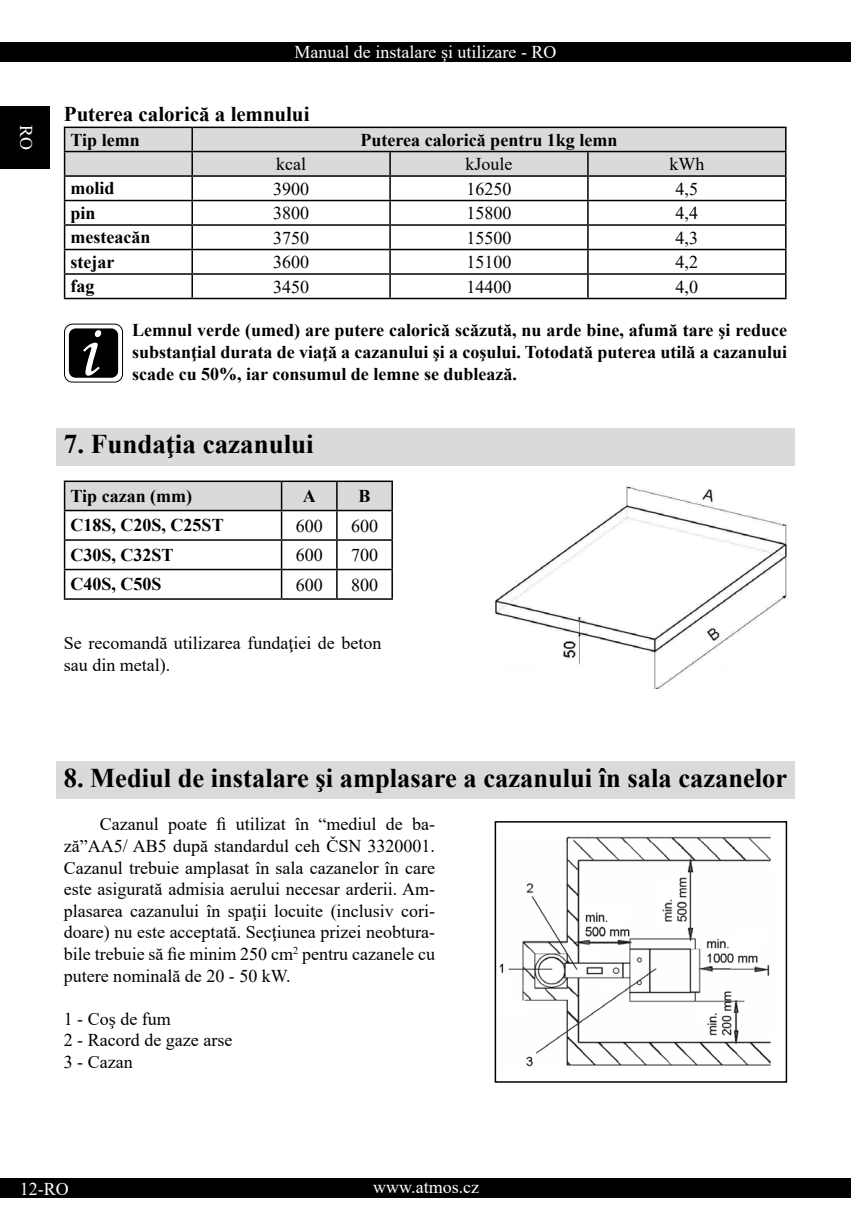
<style>
.page{position:relative;width:851px;height:1221px;background:#fff}
.page>*{position:absolute;margin:0;border:0;box-sizing:border-box;transform-origin:0 0}
.t1{font:700 27px "Times New Roman";color:#000}
.t2{font:700 21px "Times New Roman";letter-spacing:-.005em;color:#000}
.t3{font:18px/21.6px "Times New Roman";color:#000}
.t4{font:700 18px/21.6px "Times New Roman";color:#000;text-align:justify}
.t5{font:18px "Times New Roman";color:#fff}
</style>
<div class="page">
<div style="left:0;top:43px;width:850px;height:19px;background:#000"></div>
<div style="left:0;top:106px;width:50px;height:63px;background:#000"></div>
<div style="left:0;top:1178px;width:850px;height:20px;background:#000"></div>
<div style="left:57px;top:761px;width:737px;height:37px;background:#dadada"></div>
<div style="left:57px;top:428px;width:737px;height:38px;background:#dadada"></div>
<hr style="left:588px;top:127px;width:198px;height:1px;background:#000">
<hr style="left:784px;top:128px;width:2px;height:23px;background:#000">
<hr style="left:588px;top:151px;width:198px;height:1px;background:#000">
<hr style="left:784px;top:152px;width:2px;height:23px;background:#000">
<hr style="left:588px;top:175px;width:198px;height:2px;background:#000">
<hr style="left:784px;top:177px;width:2px;height:23px;background:#000">
<hr style="left:588px;top:200px;width:198px;height:1px;background:#000">
<hr style="left:784px;top:201px;width:2px;height:23px;background:#000">
<hr style="left:588px;top:224px;width:198px;height:2px;background:#000">
<hr style="left:784px;top:226px;width:2px;height:23px;background:#000">
<hr style="left:588px;top:249px;width:198px;height:1px;background:#000">
<hr style="left:784px;top:250px;width:2px;height:23px;background:#000">
<hr style="left:588px;top:273px;width:198px;height:2px;background:#000">
<svg style="left:64px;top:127px;width:721px;height:171px"></svg>
<hr style="left:784px;top:275px;width:2px;height:23px;background:#000">
<hr style="left:64px;top:298px;width:128px;height:1px;background:#000">
<hr style="left:192px;top:298px;width:198px;height:1px;background:#000">
<hr style="left:390px;top:298px;width:198px;height:1px;background:#000">
<hr style="left:588px;top:298px;width:198px;height:1px;background:#000">
<hr style="left:64px;top:480px;width:217px;height:2px;background:#000">
<hr style="left:281px;top:480px;width:56px;height:2px;background:#000">
<hr style="left:337px;top:480px;width:56px;height:2px;background:#000">
<hr style="left:391px;top:482px;width:2px;height:27px;background:#000">
<hr style="left:337px;top:509px;width:56px;height:2px;background:#000">
<hr style="left:391px;top:511px;width:2px;height:28px;background:#000">
<hr style="left:337px;top:539px;width:56px;height:1px;background:#000">
<hr style="left:391px;top:540px;width:2px;height:28px;background:#000">
<hr style="left:337px;top:568px;width:56px;height:2px;background:#000">
<svg style="left:64px;top:481px;width:328px;height:117px"></svg>
<hr style="left:391px;top:570px;width:2px;height:28px;background:#000">
<hr style="left:64px;top:598px;width:217px;height:1px;background:#000">
<hr style="left:281px;top:598px;width:56px;height:1px;background:#000">
<hr style="left:337px;top:598px;width:56px;height:1px;background:#000">
<svg style="left:64px;top:324px;width:58px;height:58px"></svg>
<div style="left:64px;top:323px;width:59px;height:59px;border:1px solid #000;border-radius:8px"></div>
<div style="left:69px;top:328px;width:49px;height:50px;background:#000;border-radius:7px"></div>
<svg style="left:83px;top:330px;width:18px;height:46px"></svg>
<img style="left:495px;top:486px;width:292px;height:202px">
<img style="left:499px;top:836px;width:272px;height:231px">
<div style="left:494px;top:821px;width:293px;height:261px;border:2px solid #000"></div>
<p class="t5" style="left:39px;top:125px;width:27px;rotate:90deg">RO</p>
<p class="t5" style="left:294px;top:40px;width:263px">Manual de instalare şi utilizare - RO</p>
<p class="t2" style="left:64px;top:98px;width:247px">Puterea calorică a lemnului</p>
<p class="t4" style="left:71px;top:128px;width:71px">Tip lemn</p>
<p class="t4" style="left:360px;top:128px;width:258px">Puterea calorică pentru 1kg lemn</p>
<p class="t3" style="left:276px;top:153px;width:31px">kcal</p>
<p class="t3" style="left:465px;top:153px;width:48px">kJoule</p>
<p class="t3" style="left:669px;top:153px;width:36px">kWh</p>
<p class="t4" style="left:71px;top:177px;width:46px">molid</p>
<p class="t3" style="left:273px;top:177px;width:37px">3900</p>
<p class="t3" style="left:466px;top:177px;width:46px">16250</p>
<p class="t3" style="left:675px;top:177px;width:24px">4,5</p>
<p class="t4" style="left:71px;top:201px;width:27px">pin</p>
<p class="t3" style="left:273px;top:202px;width:37px">3800</p>
<p class="t3" style="left:466px;top:202px;width:46px">15800</p>
<p class="t3" style="left:675px;top:202px;width:24px">4,4</p>
<p class="t4" style="left:70px;top:226px;width:81px">mesteacăn</p>
<p class="t3" style="left:273px;top:226px;width:37px">3750</p>
<p class="t3" style="left:466px;top:226px;width:46px">15500</p>
<p class="t3" style="left:675px;top:226px;width:24px">4,3</p>
<p class="t4" style="left:70px;top:250px;width:45px">stejar</p>
<p class="t3" style="left:273px;top:250px;width:37px">3600</p>
<p class="t3" style="left:466px;top:250px;width:46px">15100</p>
<p class="t3" style="left:675px;top:250px;width:24px">4,2</p>
<p class="t4" style="left:70px;top:275px;width:25px">fag</p>
<p class="t3" style="left:273px;top:275px;width:37px">3450</p>
<p class="t3" style="left:466px;top:275px;width:46px">14400</p>
<p class="t3" style="left:675px;top:275px;width:24px">4,0</p>
<p class="t4" style="left:132px;top:319px;width:656px">Lemnul verde (umed) are putere calorică scăzută, nu arde bine, afumă tare şi reduce substanţial durata de viaţă a cazanului şi a coşului. Totodată puterea utilă a cazanului scade cu 50%, iar consumul de lemne se dublează.</p>
<h1 class="t1" style="left:64px;top:424px;width:251px">7. Fundaţia cazanului</h1>
<p class="t4" style="left:71px;top:484px;width:123px">Tip cazan (mm)</p>
<p class="t4" style="left:303px;top:484px;width:14px">A</p>
<p class="t4" style="left:358px;top:484px;width:14px">B</p>
<p class="t4" style="left:71px;top:514px;width:155px">C18S, C20S, C25ST</p>
<p class="t3" style="left:295px;top:514px;width:28px">600</p>
<p class="t3" style="left:351px;top:514px;width:28px">600</p>
<p class="t4" style="left:71px;top:543px;width:105px">C30S, C32ST</p>
<p class="t3" style="left:295px;top:543px;width:28px">600</p>
<p class="t3" style="left:351px;top:543px;width:28px">700</p>
<p class="t4" style="left:71px;top:573px;width:93px">C40S, C50S</p>
<p class="t3" style="left:295px;top:573px;width:28px">600</p>
<p class="t3" style="left:351px;top:573px;width:28px">800</p>
<p class="t3" style="left:64px;top:631px;width:319px">Se recomandă utilizarea fundaţiei de beton sau din metal).</p>
<h1 class="t1" style="left:64px;top:758px;width:724px">8. Mediul de instalare şi amplasare a cazanului în sala cazanelor</h1>
<p class="t3" style="left:64px;top:812px;width:373px;text-align:justify;text-indent:36px">Cazanul poate fi utilizat în “mediul de ba&shy;ză”AA5/ AB5 după standardul ceh ČSN 3320001.<br>Cazanul trebuie amplasat în sala cazanelor în care este asigurată admisia aerului necesar arderii. Am&shy;plasarea cazanului în spaţii locuite (inclusiv cori&shy;doare) nu este acceptată. Secţiunea prizei neobtura&shy;bile trebuie să fie minim 250 cm<sup>2</sup> pentru cazanele cu putere nominală de 20 - 50 kW.</p>
<p class="t3" style="left:64px;top:1007px;width:170px">1 - Coş de fum<br>2 - Racord de gaze arse<br>3 - Cazan</p>
<p class="t5" style="left:20px;top:1175px;width:50px">12-RO</p>
<p class="t5" style="left:373px;top:1173px;width:107px">www.atmos.cz</p>
</div>
